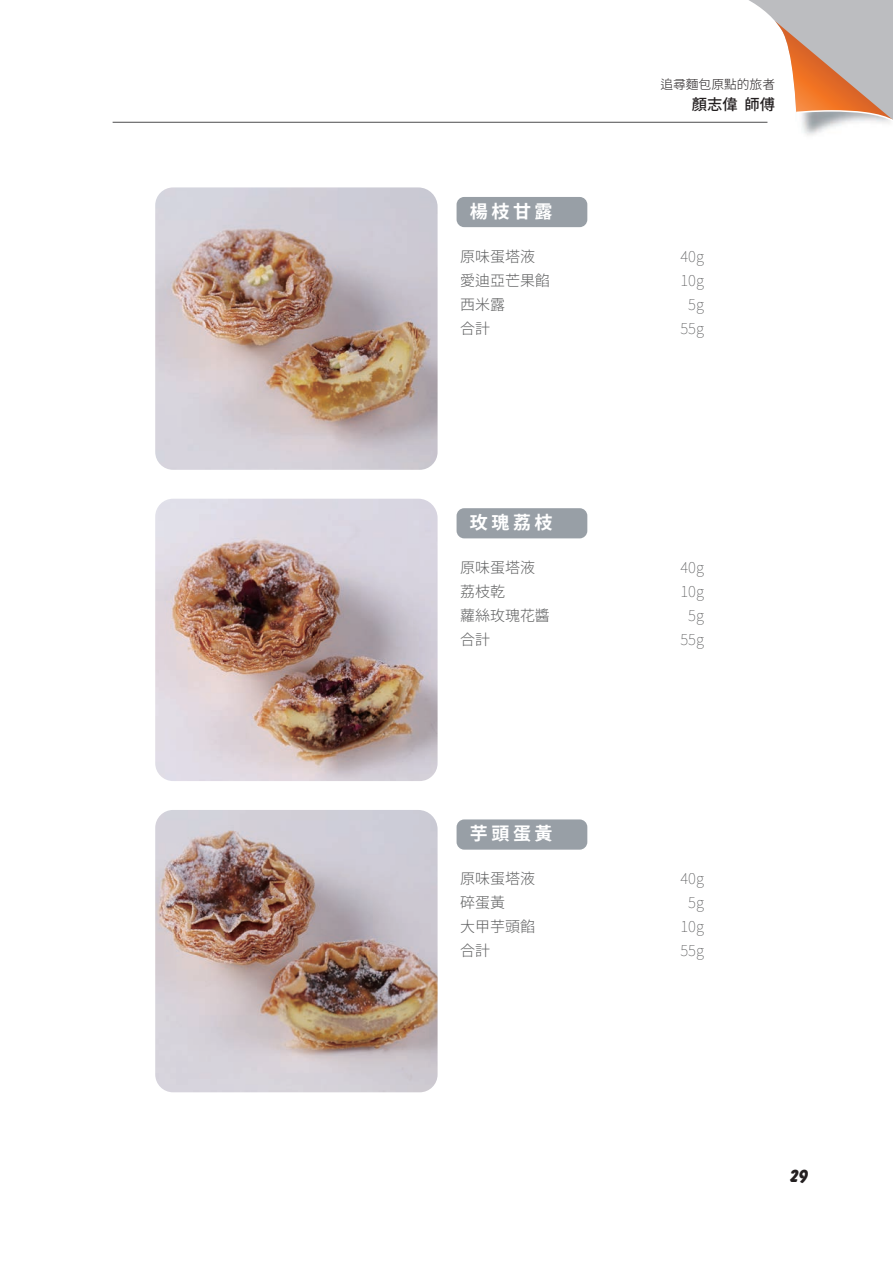
<style>
.page{position:relative;width:893px;height:1263px;background:#fff}
.page>*{position:absolute;margin:0;border:0;box-sizing:border-box;transform-origin:0 0}
.t1{font:18px "Gen Yo Gothic TW Bold TTF";letter-spacing:.2em;color:#fff}
.t2{font:800 18px "Balloon BT";color:#231f20}
.t3{font:15.3px "Gen Yo Gothic TW Medium TTF";color:#231f20}
.t4{font:15px/24px "Gen Yo Gothic TW Light TTF";letter-spacing:-.005em;color:#4b4c4d}
.t5{font:15px/24px "Gen Yo Gothic TW Extra Light TTF";color:#4b4c4d;text-align:center}
.t6{font:12.75px "Gen Yo Gothic TW Light TTF";color:#231f20}
</style>
<div class="page">
<svg style="left:715px;top:0;width:178px;height:135px"></svg>
<hr style="left:113px;top:122px;width:654px;height:1px;background:#4b4c4d">
<img style="left:155px;top:187px;width:283px;height:283px">
<img style="left:155px;top:499px;width:283px;height:282px">
<img style="left:155px;top:810px;width:283px;height:282px">
<div style="left:457px;top:197px;width:130px;height:30px;background:#989fa6;border-radius:8px"></div>
<div style="left:457px;top:508px;width:130px;height:30px;background:#989fa6;border-radius:8px"></div>
<div style="left:457px;top:819px;width:130px;height:31px;background:#989fa6;border-radius:8px"></div>
<p class="t1" style="left:470px;top:201px;width:84px">楊枝甘露</p>
<p class="t4" style="left:460px;top:244px;width:91px">原味蛋塔液愛迪亞芒果餡西米露<br>合計</p>
<p class="t1" style="left:470px;top:512px;width:84px">玫瑰荔枝</p>
<p class="t4" style="left:460px;top:556px;width:91px">原味蛋塔液荔枝乾<br>蘿絲玫瑰花醬合計</p>
<p class="t1" style="left:470px;top:823px;width:84px">芋頭蛋黃</p>
<p class="t4" style="left:460px;top:867px;width:76px">原味蛋塔液碎蛋黃<br>大甲芋頭餡合計</p>
<p class="t6" style="left:660px;top:77px;width:116px">追尋麵包原點的旅者</p>
<p class="t3" style="left:692px;top:96px;width:85px">顏志偉 師傅</p>
<p class="t5" style="left:680px;top:244px;width:25px">40g<br>10g<br>5g<br>55g</p>
<p class="t5" style="left:680px;top:556px;width:25px">40g<br>10g<br>5g<br>55g</p>
<p class="t5" style="left:680px;top:867px;width:25px">40g<br>5g<br>10g<br>55g</p>
<p class="t2" style="left:790px;top:1165px;width:19px">29</p>
</div>
